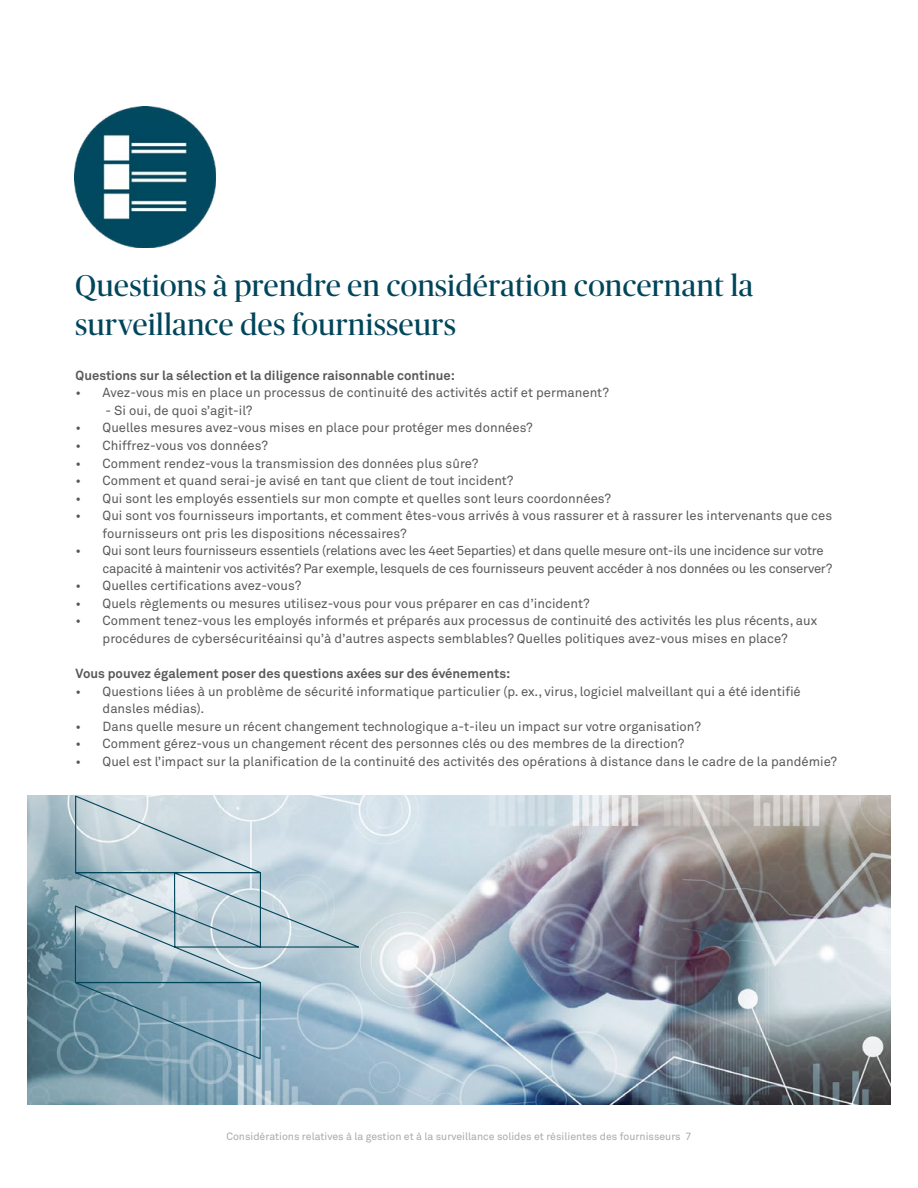
<style>
.page{position:relative;width:918px;height:1188px;background:#fff}
.page>*{position:absolute;margin:0;border:0;box-sizing:border-box;transform-origin:0 0}
.t1{font:30px/39px "Publico Banner";letter-spacing:.02em;color:#00455a}
.t2{font:13.05px/17.5px "Akkurat Pro";color:#58595b}
.t3{font:13.05px/17.5px "Akkurat Pro";letter-spacing:-.02em;color:#58595b}
.t4{font:700 13.05px "Akkurat Pro";color:#58595b}
.t5{font:10.5px "Akkurat Pro";color:#a7a9ac}
</style>
<div class="page">
<img style="left:27px;top:796px;width:864px;height:308px">
<svg style="left:70px;top:795px;width:290px;height:265px"></svg>
<img style="left:75px;top:107px;width:140px;height:140px">
<p class="t1" style="left:76px;top:265px;width:679px">Questions à prendre en considération concernant la surveillance des fournisseurs</p>
<p class="t4" style="left:76px;top:367px;width:381px">Questions sur la sélection et la diligence raisonnable continue:</p>
<p class="t2" style="left:76px;top:384px;width:535px">• Avez-vous mis en place un processus de continuité des activités actif et permanent?</p>
<p class="t2" style="left:106px;top:402px;width:148px">- Si oui, de quoi s’agit-il?</p>
<p class="t2" style="left:76px;top:419px;width:459px">• Quelles mesures avez-vous mises en place pour protéger mes données?</p>
<p class="t2" style="left:76px;top:437px;width:194px">• Chiffrez-vous vos données?</p>
<p class="t2" style="left:76px;top:454px;width:404px">• Comment rendez-vous la transmission des données plus sûre?</p>
<p class="t2" style="left:76px;top:472px;width:439px">• Comment et quand serai-je avisé en tant que client de tout incident?</p>
<p class="t2" style="left:76px;top:489px;width:537px">• Qui sont les employés essentiels sur mon compte et quelles sont leurs coordonnées?</p>
<p class="t2" style="left:103px;top:507px;width:731px;text-indent:-27px">• Qui sont vos fournisseurs importants, et comment êtes-vous arrivés à vous rassurer et à rassurer les intervenants que ces fournisseurs ont pris les dispositions nécessaires?</p>
<p class="t3" style="left:103px;top:542px;width:731px;text-indent:-27px">• Qui sont leurs fournisseurs essentiels (relations avec les 4eet 5eparties) et dans quelle mesure ont-ils une incidence sur votre capacité à maintenir vos activités? Par exemple, lesquels de ces fournisseurs peuvent accéder à nos données ou les conserver?</p>
<p class="t2" style="left:76px;top:577px;width:227px">• Quelles certifications avez-vous?</p>
<p class="t2" style="left:76px;top:595px;width:516px">• Quels règlements ou mesures utilisez-vous pour vous préparer en cas d’incident?</p>
<p class="t2" style="left:76px;top:612px;width:743px;text-align:center">• Comment tenez-vous les employés informés et préparés aux processus de continuité des activités les plus récents, aux procédures de cybersécuritéainsi qu’à d’autres aspects semblables? Quelles politiques avez-vous mises en place?</p>
<p class="t4" style="left:76px;top:666px;width:436px">Vous pouvez également poser des questions axées sur des événements:</p>
<p class="t2" style="left:103px;top:682px;width:700px;text-indent:-27px">• Questions liées à un problème de sécurité informatique particulier (p. ex., virus, logiciel malveillant qui a été identifié dansles médias).</p>
<p class="t2" style="left:76px;top:718px;width:627px">• Dans quelle mesure un récent changement technologique a-t-ileu un impact sur votre organisation?</p>
<p class="t2" style="left:76px;top:735px;width:610px">• Comment gérez-vous un changement récent des personnes clés ou des membres de la direction?</p>
<p class="t2" style="left:76px;top:753px;width:763px">• Quel est l’impact sur la planification de la continuité des activités des opérations à distance dans le cadre de la pandémie?</p>
<p class="t5" style="left:226px;top:1130px;width:467px">Considérations relatives à la gestion et à la surveillance solides et résilientes des fournisseurs 7</p>
</div>
